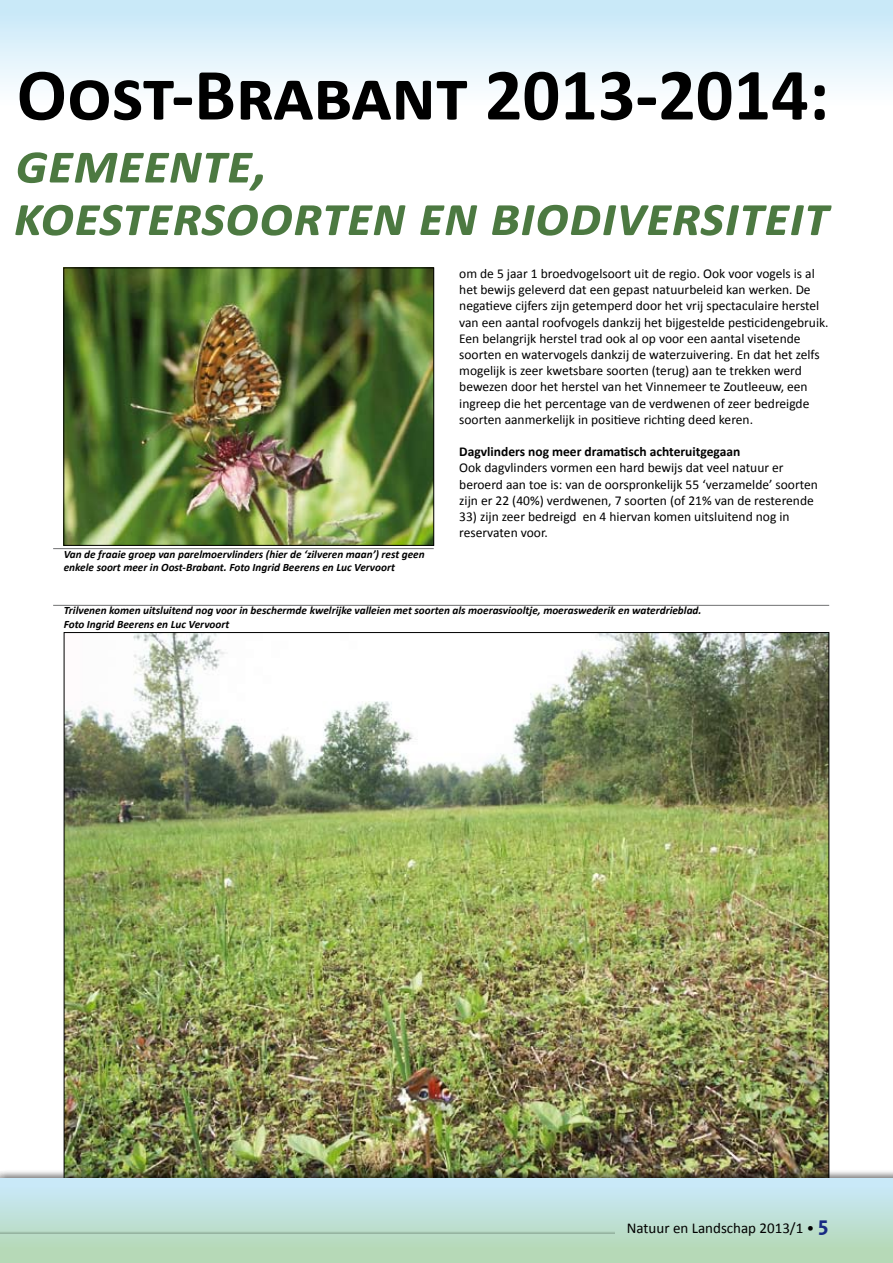
<style>
.page{position:relative;width:893px;height:1263px;background:#fff}
.page>*{position:absolute;margin:0;border:0;box-sizing:border-box;transform-origin:0 0}
.t1{font:700 74.25px "Calibri";color:#000}
.t2{font:italic 700 57px/52.5px "Calibri";color:#4c7941}
.t3{font:15px "Calibri";color:#000}
.t4{font:13.5px/16.2px "Calibri";color:#000}
.t5{font:700 13.5px "Calibri";color:#000}
.t6{font:italic 700 11.25px/13.5px "Calibri";color:#000}
.s1{font-family:"The Sans Office";font-weight:700;font-size:21px;color:#172983}
</style>
<div class="page">
<div style="left:0;top:0;width:893px;height:115px;background:linear-gradient(to bottom,#c4e7f8,#fff)"></div>
<img style="left:66px;top:634px;width:761px;height:535px">
<div style="left:0;top:1169px;width:893px;height:94px;background:#000;opacity:.5"></div>
<div style="left:0;top:1179px;width:893px;height:84px;background:linear-gradient(to bottom,#caeafd,#b3d7af)"></div>
<img style="left:0;top:1177px;width:614px;height:82px">
<img style="left:65px;top:270px;width:367px;height:274px">
<div style="left:63px;top:268px;width:371px;height:278px;border:1px solid #000"></div>
<hr style="left:53px;top:605px;width:776px;height:1px;background:#707173">
<hr style="left:53px;top:548px;width:381px;height:1px;background:#707173">
<h1 class="t1" style="left:17px;top:47px;width:814px">Oost-Brabant 2013-2014:</h1>
<h2 class="t2" style="left:14px;top:137px;width:817px">gemeente,<br>koestersoorten en biodiversiteit</h2>
<p class="t6" style="left:64px;top:547px;width:362px">Van de fraaie groep van parelmoervlinders (hier de ‘zilveren maan’) rest geen enkele soort meer in Oost-Brabant. Foto Ingrid Beerens en Luc Vervoort</p>
<p class="t4" style="left:459px;top:265px;width:371px">om de 5 jaar 1 broedvogelsoort uit de regio. Ook voor vogels is al het bewijs geleverd dat een gepast natuurbeleid kan werken. De negatieve cijfers zijn getemperd door het vrij spectaculaire herstel van een aantal roofvogels dankzij het bijgestelde pesticidengebruik.<br>Een belangrijk herstel trad ook al op voor een aantal visetende soorten en watervogels dankzij de waterzuivering. En dat het zelfs mogelijk is zeer kwetsbare soorten (terug) aan te trekken werd bewezen door het herstel van het Vinnemeer te Zoutleeuw, een ingreep die het percentage van de verdwenen of zeer bedreigde soorten aanmerkelijk in positieve richting deed keren.</p>
<p class="t5" style="left:459px;top:443px;width:283px">Dagvlinders nog meer dramatisch achteruitgegaan</p>
<p class="t4" style="left:459px;top:460px;width:360px">Ook dagvlinders vormen een hard bewijs dat veel natuur er beroerd aan toe is: van de oorspronkelijk 55 ‘verzamelde’ soorten zijn er 22 (40%) verdwenen, 7 soorten (of 21% van de resterende</p>
<p class="t4" style="left:459px;top:508px;width:332px">33) zijn zeer bedreigd en 4 hiervan komen uitsluitend nog in reservaten voor.</p>
<p class="t6" style="left:64px;top:604px;width:639px">Trilvenen komen uitsluitend nog voor in beschermde kwelrijke valleien met soorten als moerasviooltje, moeraswederik en waterdrieblad.<br>Foto Ingrid Beerens en Luc Vervoort</p>
<p class="t3" style="left:627px;top:1219px;width:204px">Natuur en Landschap 2013/1 • <span class="s1">5</span></p>
</div>
